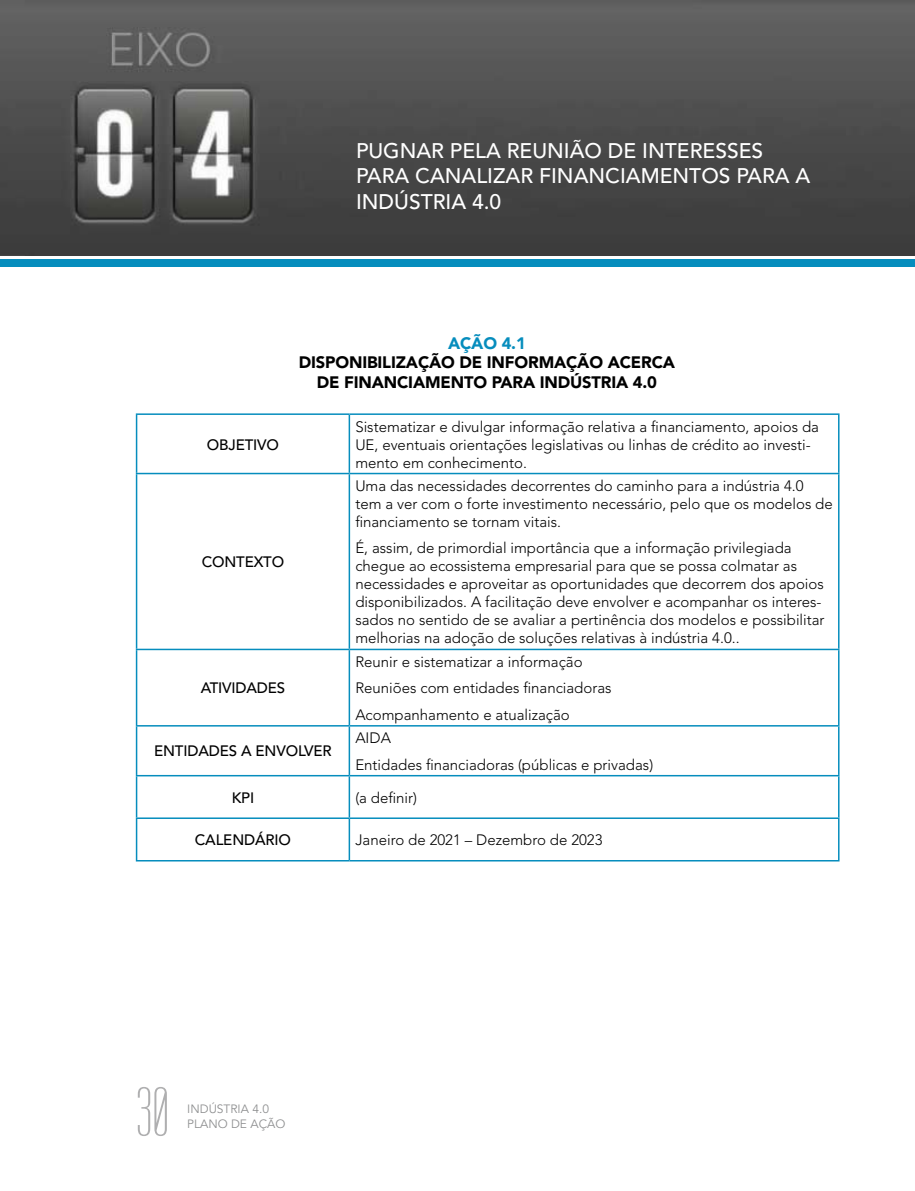
<style>
.page{position:relative;width:915px;height:1191px;background:#fff}
.page>*{position:absolute;margin:0;border:0;box-sizing:border-box;transform-origin:0 0}
.t1{font:60px "Labtop Secundo";color:#afafb0}
.t2{font:500 21px/25.2px "Avenir LT Std";color:#fff}
.t3{font:900 16.5px/19.8px "Avenir LT Std";letter-spacing:-.01em;color:#000}
.t4{font:900 16.5px "Avenir LT Std";color:#068dbd}
.t5{font:300 15px/18px "Avenir LT Std";color:#000}
.t6{font:500 15px "Avenir LT Std";letter-spacing:-.01em;color:#000}
.t7{font:12px/14.4px "Avenir LT Std";color:#8f9091}
</style>
<div class="page">
<hr style="left:136px;top:413px;width:213px;height:2px;background:#068dbd">
<hr style="left:136px;top:415px;width:1px;height:58px;background:#068dbd">
<hr style="left:349px;top:413px;width:490px;height:2px;background:#068dbd">
<hr style="left:348px;top:415px;width:2px;height:58px;background:#068dbd">
<hr style="left:837px;top:415px;width:2px;height:58px;background:#068dbd">
<hr style="left:136px;top:473px;width:213px;height:1px;background:#068dbd">
<hr style="left:136px;top:474px;width:1px;height:174px;background:#068dbd">
<hr style="left:349px;top:473px;width:490px;height:1px;background:#068dbd">
<hr style="left:348px;top:474px;width:2px;height:174px;background:#068dbd">
<hr style="left:837px;top:474px;width:2px;height:174px;background:#068dbd">
<hr style="left:136px;top:648px;width:213px;height:2px;background:#068dbd">
<hr style="left:136px;top:650px;width:1px;height:75px;background:#068dbd">
<hr style="left:349px;top:648px;width:490px;height:2px;background:#068dbd">
<hr style="left:348px;top:650px;width:2px;height:75px;background:#068dbd">
<hr style="left:837px;top:650px;width:2px;height:75px;background:#068dbd">
<hr style="left:136px;top:725px;width:213px;height:1px;background:#068dbd">
<hr style="left:136px;top:726px;width:1px;height:49px;background:#068dbd">
<hr style="left:349px;top:725px;width:490px;height:1px;background:#068dbd">
<hr style="left:348px;top:726px;width:2px;height:49px;background:#068dbd">
<hr style="left:837px;top:726px;width:2px;height:49px;background:#068dbd">
<hr style="left:136px;top:775px;width:213px;height:1px;background:#068dbd">
<hr style="left:136px;top:776px;width:1px;height:41px;background:#068dbd">
<hr style="left:349px;top:775px;width:490px;height:1px;background:#068dbd">
<hr style="left:348px;top:776px;width:2px;height:41px;background:#068dbd">
<hr style="left:837px;top:776px;width:2px;height:41px;background:#068dbd">
<hr style="left:136px;top:817px;width:213px;height:2px;background:#068dbd">
<hr style="left:136px;top:819px;width:1px;height:41px;background:#068dbd">
<hr style="left:349px;top:817px;width:490px;height:2px;background:#068dbd">
<hr style="left:348px;top:819px;width:2px;height:41px;background:#068dbd">
<hr style="left:837px;top:819px;width:2px;height:41px;background:#068dbd">
<hr style="left:136px;top:860px;width:213px;height:1px;background:#068dbd">
<hr style="left:349px;top:860px;width:490px;height:1px;background:#068dbd">
<img style="left:0;top:0;width:914px;height:255px">
<div style="left:0;top:259px;width:914px;height:7px;background:#068dbd"></div>
<h2 class="t2" style="left:356px;top:139px;width:455px">PUGNAR PELA REUNIÃO DE INTERESSES<br>PARA CANALIZAR FINANCIAMENTOS PARA A<br>I NDÚSTRIA 4.0</h2>
<p class="t6" style="left:207px;top:436px;width:73px">OBJETIVO</p>
<p class="t6" style="left:202px;top:553px;width:84px">CONTEXTO</p>
<p class="t6" style="left:200px;top:679px;width:86px">ATIVIDADES</p>
<p class="t4" style="left:448px;top:333px;width:79px">AÇÃO 4.1</p>
<p class="t3" style="left:317px;top:352px;width:347px;text-indent:-18px">DISPONIBILIZAÇÃO DE INFORMAÇÃO ACERCA<br>DE FINANCIAMENTO PARA INDÚSTRIA 4.0</p>
<p class="t5" style="left:355px;top:417px;width:465px">Sistematizar e divulgar informação relativa a financiamento, apoios da<br>UE, eventuais orientações legislativas ou linhas de crédito ao investi&shy;mento em conhecimento.</p>
<p class="t5" style="left:355px;top:477px;width:479px">Uma das necessidades decorrentes do caminho para a indústria 4.0 tem a ver com o forte investimento necessário, pelo que os modelos de financiamento se tornam vitais.</p>
<p class="t5" style="left:355px;top:539px;width:470px">É, assim, de primordial importância que a informação privilegiada chegue ao ecossistema empresarial para que se possa colmatar as necessidades e aproveitar as oportunidades que decorrem dos apoios disponibilizados. A facilitação deve envolver e acompanhar os interes&shy;sados no sentido de se avaliar a pertinência dos modelos e possibilitar melhorias na adoção de soluções relativas à indústria 4.0..</p>
<p class="t5" style="left:355px;top:648px;width:257px;line-height:26.5px">Reunir e sistematizar a informação<br>Reuniões com entidades financiadoras<br>Acompanhamento e atualização</p>
<p class="t6" style="left:154px;top:742px;width:179px">ENTIDADES A ENVOLVER</p>
<p class="t5" style="left:355px;top:725px;width:299px;line-height:26.5px">AIDA<br>Entidades financiadoras (públicas e privadas)</p>
<p class="t6" style="left:232px;top:788px;width:16px">KPI</p>
<p class="t5" style="left:355px;top:788px;width:63px">(a definir)</p>
<p class="t6" style="left:195px;top:831px;width:98px">CALENDÁRIO</p>
<p class="t5" style="left:355px;top:831px;width:249px">Janeiro de 2021 – Dezembro de 2023</p>
<h1 class="t1" style="left:136px;top:1075px;width:35px">30</h1>
<p class="t7" style="left:187px;top:1102px;width:100px">I NDÚSTRIA 4.0<br>PLANO DE AÇÃO</p>
</div>
